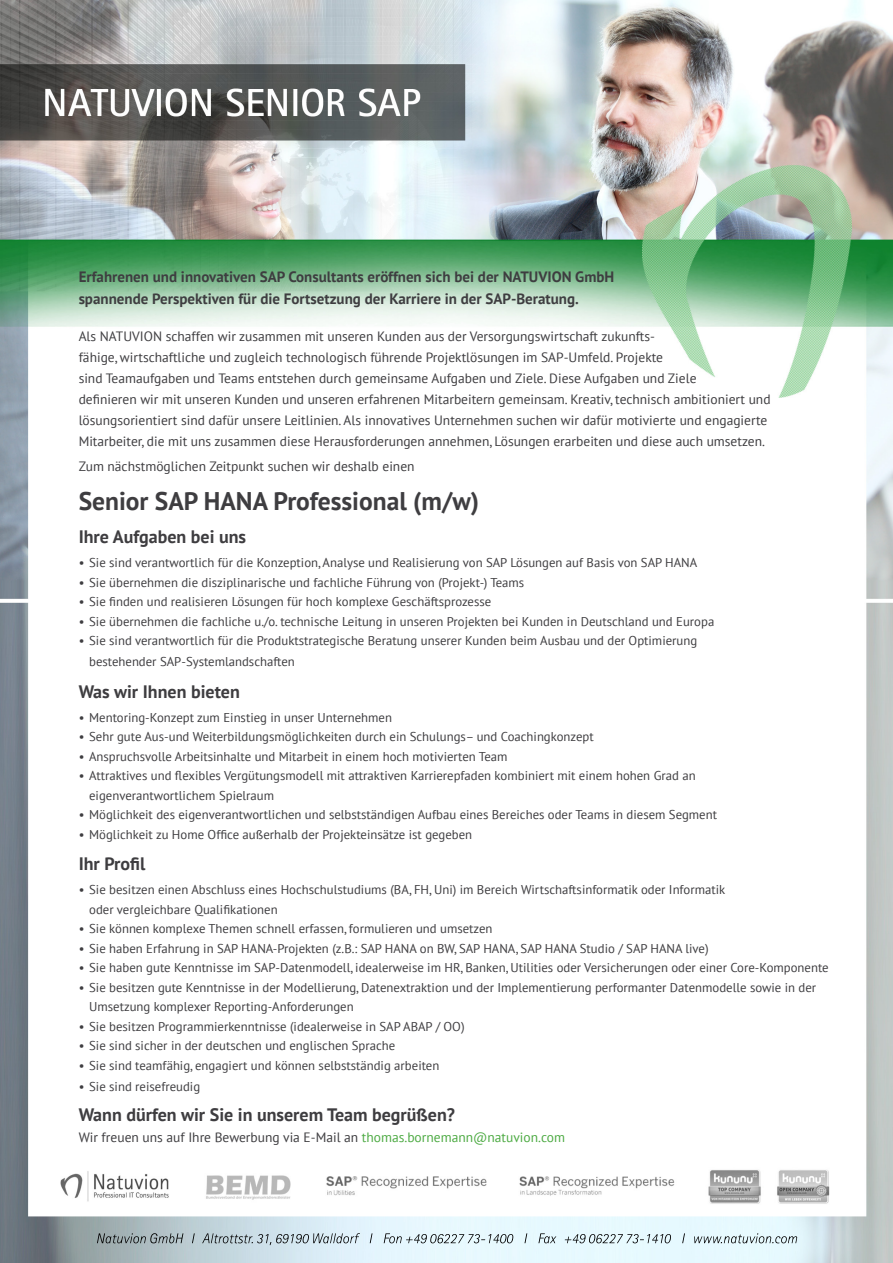
<style>
.page{position:relative;width:893px;height:1263px;background:#fff}
.page>*{position:absolute;margin:0;border:0;box-sizing:border-box;transform-origin:0 0}
.t1{font:700 25.5px "PT Sans";color:#3e3d40}
.t2{font:700 18px "PT Sans";color:#3e3d40}
.t3{font:700 15px/22.5px "PT Sans";color:#3e3d40}
.t4{font:13.5px/21px "PT Sans";color:#3e3d40}
.t5{font:12.75px/19.5px "PT Sans";color:#3e3d40}
.s1{color:#4daa43}
</style>
<div class="page">
<img style="left:0;top:0;width:893px;height:1263px">
<svg style="left:97px;top:1233px;width:700px;height:12px;background:#b8c7cc"></svg>
<p class="t3" style="left:79px;top:265px;width:537px">Erfahrenen und innovativen SAP Consultants eröffnen sich bei der NATUVION GmbH spannende Perspektiven für die Fortsetzung der Karriere in der SAP-Beratung.</p>
<p class="t4" style="left:79px;top:325px;width:693px">Als NATUVION schaffen wir zusammen mit unseren Kunden aus der Versorgungswirtschaft zukunfts-<br>fähige, wirtschaftliche und zugleich technologisch führende Projektlösungen im SAP-Umfeld. Projekte<br>sind Teamaufgaben und Teams entstehen durch gemeinsame Aufgaben und Ziele. Diese Aufgaben und Ziele<br>definieren wir mit unseren Kunden und unseren erfahrenen Mitarbeitern gemeinsam. Kreativ, technisch ambitioniert und lösungsorientiert sind dafür unsere Leitlinien. Als innovatives Unternehmen suchen wir dafür motivierte und engagierte Mitarbeiter, die mit uns zusammen diese Herausforderungen annehmen, Lösungen erarbeiten und diese auch umsetzen.</p>
<p class="t4" style="left:79px;top:455px;width:337px">Zum nächstmöglichen Zeitpunkt suchen wir deshalb einen</p>
<h1 class="t1" style="left:79px;top:484px;width:402px">Senior SAP HANA Professional (m/w)</h1>
<h2 class="t2" style="left:79px;top:525px;width:169px">Ihre Aufgaben bei uns</h2>
<p class="t5" style="left:79px;top:552px;width:620px">• Sie sind verantwortlich für die Konzeption, Analyse und Realisierung von SAP Lösungen auf Basis von SAP HANA</p>
<p class="t5" style="left:79px;top:572px;width:447px">• Sie übernehmen die disziplinarische und fachliche Führung von (Projekt-) Teams</p>
<p class="t5" style="left:79px;top:591px;width:414px">• Sie finden und realisieren Lösungen für hoch komplexe Geschäftsprozesse</p>
<p class="t5" style="left:79px;top:611px;width:637px">• Sie übernehmen die fachliche u./o. technische Leitung in unseren Projekten bei Kunden in Deutschland und Europa</p>
<p class="t5" style="left:89px;top:630px;width:610px;line-height:21px;text-indent:-11px">• Sie sind verantwortlich für die Produktstrategische Beratung unserer Kunden beim Ausbau und der Optimierung bestehender SAP-Systemlandschaften</p>
<h2 class="t2" style="left:79px;top:679px;width:163px">Was wir Ihnen bieten</h2>
<p class="t5" style="left:79px;top:707px;width:315px">• Mentoring-Konzept zum Einstieg in unser Unternehmen</p>
<p class="t5" style="left:79px;top:726px;width:517px">• Sehr gute Aus-und Weiterbildungsmöglichkeiten durch ein Schulungs– und Coachingkonzept</p>
<p class="t5" style="left:79px;top:746px;width:430px">• Anspruchsvolle Arbeitsinhalte und Mitarbeit in einem hoch motivierten Team</p>
<p class="t5" style="left:89px;top:765px;width:608px;text-indent:-11px">• Attraktives und flexibles Vergütungsmodell mit attraktiven Karrierepfaden kombiniert mit einem hohen Grad an eigenverantwortlichem Spielraum</p>
<p class="t5" style="left:79px;top:804px;width:640px">• Möglichkeit des eigenverantwortlichen und selbstständigen Aufbau eines Bereiches oder Teams in diesem Segment</p>
<p class="t5" style="left:79px;top:824px;width:395px">• Möglichkeit zu Home Office außerhalb der Projekteinsätze ist gegeben</p>
<h2 class="t2" style="left:79px;top:852px;width:68px">Ihr Profil</h2>
<p class="t5" style="left:89px;top:879px;width:638px;text-indent:-11px">• Sie besitzen einen Abschluss eines Hochschulstudiums (BA, FH, Uni) im Bereich Wirtschaftsinformatik oder Informatik oder vergleichbare Qualifikationen</p>
<p class="t5" style="left:79px;top:918px;width:415px">• Sie können komplexe Themen schnell erfassen, formulieren und umsetzen</p>
<p class="t5" style="left:79px;top:938px;width:631px">• Sie haben Erfahrung in SAP HANA-Projekten (z.B.: SAP HANA on BW, SAP HANA, SAP HANA Studio / SAP HANA live)</p>
<p class="t5" style="left:79px;top:957px;width:751px">• Sie haben gute Kenntnisse im SAP-Datenmodell, idealerweise im HR, Banken, Utilities oder Versicherungen oder einer Core-Komponente</p>
<p class="t5" style="left:89px;top:977px;width:729px;text-indent:-11px">• Sie besitzen gute Kenntnisse in der Modellierung, Datenextraktion und der Implementierung performanter Datenmodelle sowie in der<br>Umsetzung komplexer Reporting-Anforderungen</p>
<p class="t5" style="left:79px;top:1016px;width:387px">• Sie besitzen Programmierkenntnisse (idealerweise in SAP ABAP / OO)</p>
<p class="t5" style="left:79px;top:1035px;width:318px">• Sie sind sicher in der deutschen und englischen Sprache</p>
<p class="t5" style="left:79px;top:1055px;width:362px">• Sie sind teamfähig, engagiert und können selbstständig arbeiten</p>
<p class="t5" style="left:79px;top:1076px;width:123px">• Sie sind reisefreudig</p>
<h2 class="t2" style="left:79px;top:1102px;width:378px">Wann dürfen wir Sie in unserem Team begrüßen?</h2>
<p class="t4" style="left:79px;top:1126px;width:488px">Wir freuen uns auf Ihre Bewerbung via E-Mail an <span class="s1">thomas.bornemann@natuvion.com</span></p>
</div>
